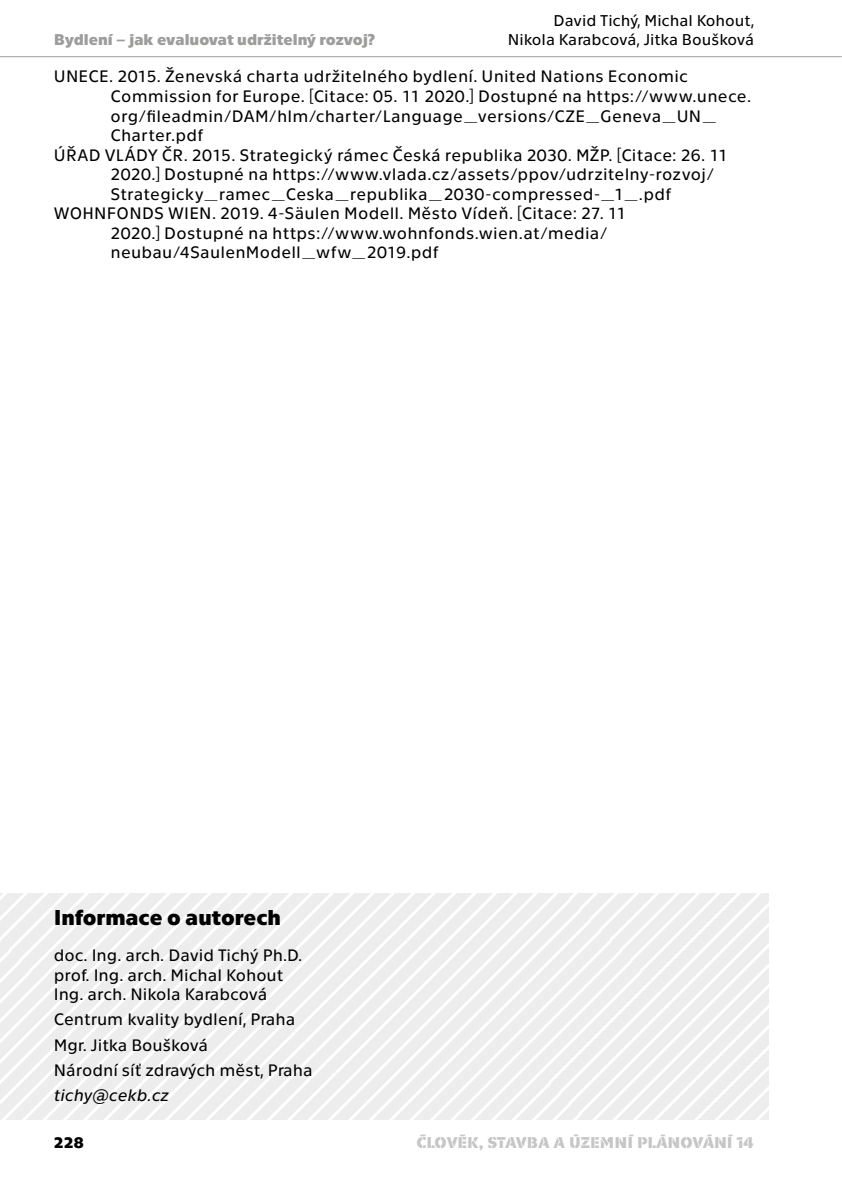
<style>
.page{position:relative;width:842px;height:1191px;background:#fff}
.page>*{position:absolute;margin:0;border:0;box-sizing:border-box;transform-origin:0 0}
.t1{font:700 22px "Technika";color:#000}
.t2{font:17px/19.6px "Technika";letter-spacing:.01em;color:#000}
.t3{font:italic 17px "Technika";color:#000}
.t4{font:16px/19.2px "Technika";color:#000;text-align:right}
.t5{font:700 16px "Technika";color:#9d9d9c}
.t6{font:700 16px "Technika Stencil";color:#c6c6c6}
.t7{font:700 16px "Technika";color:#000}
</style>
<div class="page">
<hr style="left:0;top:56px;width:841px;height:1px;background:#9d9d9c">
<svg style="left:0;top:893px;width:768px;height:227px;fill:#ededed"></svg>
<p class="t4" style="left:508px;top:10px;width:248px">David Tichý, Michal Kohout,<br>Nikola Karabcová, Jitka Boušková</p>
<p class="t2" style="left:54px;top:66px;width:636px">UNECE. 2015. Ženevská charta udržitelného bydlení. United Nations Economic</p>
<p class="t2" style="left:111px;top:85px;width:642px">Commission for Europe. [Citace: 05. 11 2020.] Dostupné na https://www.unece.</p>
<p class="t2" style="left:111px;top:105px;width:608px">org/fileadmin/DAM/hlm/charter/Language_versions/CZE_Geneva_UN_</p>
<p class="t2" style="left:111px;top:124px;width:94px">Charter.pdf</p>
<p class="t2" style="left:54px;top:144px;width:676px">ÚŘAD VLÁDY ČR. 2015. Strategický rámec Česká republika 2030. MŽP. [Citace: 26. 11</p>
<p class="t2" style="left:111px;top:163px;width:605px">2020.] Dostupné na https://www.vlada.cz/assets/ppov/udrzitelny-rozvoj/</p>
<p class="t2" style="left:111px;top:183px;width:562px">Strategicky_ramec_Ceska_republika_2030-compressed-_1_.pdf</p>
<p class="t2" style="left:54px;top:202px;width:574px">WOHNFONDS WIEN. 2019. 4-Säulen Modell. Město Vídeň. [Citace: 27. 11</p>
<p class="t2" style="left:111px;top:222px;width:499px">2020.] Dostupné na https://www.wohnfonds.wien.at/media/</p>
<p class="t2" style="left:111px;top:242px;width:329px">neubau/4SaulenModell_wfw_2019.pdf</p>
<p class="t5" style="left:54px;top:28px;width:323px">Bydlení – jak evaluovat udržitelný rozvoj?</p>
<p class="t1" style="left:54px;top:901px;width:228px">Informace o autorech</p>
<p class="t2" style="left:54px;top:944px;width:250px">doc. Ing. arch. David Tichý Ph.D. prof. Ing. arch. Michal Kohout<br>Ing. arch. Nikola Karabcová</p>
<p class="t2" style="left:54px;top:1005px;width:260px;line-height:25.2px">Centrum kvality bydlení, Praha<br>Mgr. Jitka Boušková<br>Národní síť zdravých měst, Praha</p>
<p class="t3" style="left:54px;top:1083px;width:117px">tichy@cekb.cz</p>
<p class="t7" style="left:54px;top:1131px;width:31px">228</p>
<p class="t6" style="left:417px;top:1134px;width:339px">ČLOVĚK, STAVBA A ÚZEMNÍ PLÁNOVÁNÍ 14</p>
</div>
